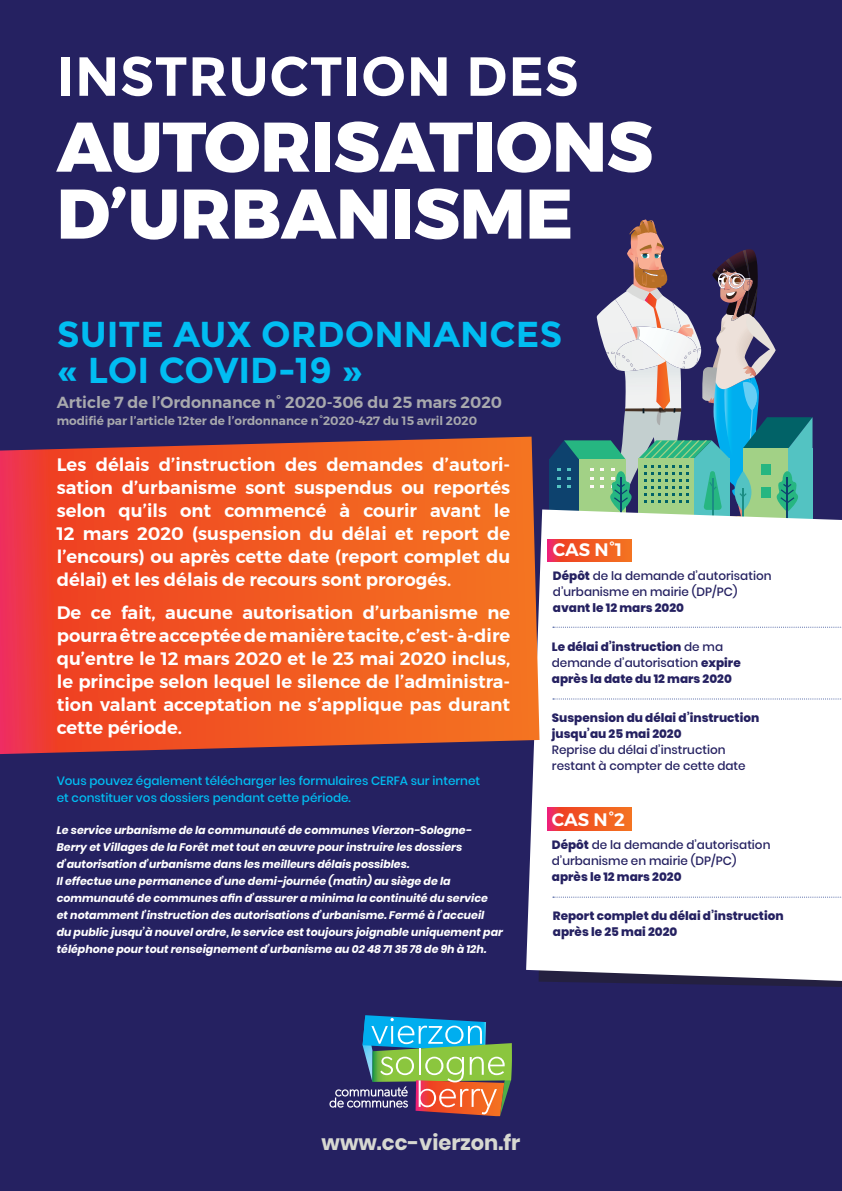
<style>
.page{position:relative;width:842px;height:1191px;background:#252161}
.page>*{position:absolute;margin:0;border:0;box-sizing:border-box;transform-origin:0 0}
.t1{font:800 70px/66.9px "Montserrat";color:#fff}
.t2{font:700 55px "Montserrat";color:#fff}
.t3{font:700 36px/36px "Montserrat";color:#01bdf2}
.t4{font:700 21px "Poppins";color:#d7d8d1}
.t5{font:600 18px/23px "Montserrat";color:#fff;text-align:justify}
.t6{font:600 16px "Montserrat";color:#a8a9ad}
.t7{font:800 12px/16px "Poppins";color:#252161}
.t8{font:500 12px/16px "Poppins";color:#252161}
.t9{font:500 12px/17px "Poppins";color:#01bdf2}
.t10{font:600 12px "Montserrat";color:#a8a9ad}
.t11{font:italic 700 11px/17px "Poppins";color:#fff}
.s1{font-weight:800}
.s2{font-weight:500}
</style>
<div class="page">
<svg style="left:329px;top:1015px;width:183px;height:101px"></svg>
<svg style="left:549px;top:219px;width:263px;height:290px"></svg>
<div style="left:526px;top:509px;width:316px;height:472px;background:#fff"></div>
<svg style="left:0;top:436px;width:539px;height:318px"></svg>
<svg style="left:547px;top:539px;width:85px;height:22px"></svg>
<svg style="left:547px;top:808px;width:85px;height:22px"></svg>
<svg style="left:553px;top:626px;width:289px;height:1px"></svg>
<svg style="left:553px;top:698px;width:289px;height:1px"></svg>
<svg style="left:553px;top:896px;width:289px;height:1px"></svg>
<h2 class="t2" style="left:57px;top:44px;width:524px">INSTRUCTION DES</h2>
<h1 class="t1" style="left:57px;top:114px;width:598px">AUTORISATIONS<br>D’URBANISME</h1>
<h3 class="t3" style="left:57px;top:316px;width:507px">SUITE AUX ORDONNANCES « LOI COVID-19 »</h3>
<h3 class="t6" style="left:57px;top:389px;width:447px">Article 7 de l’Ordonnance n° 2020-306 du 25 mars 2020</h3>
<p class="t10" style="left:57px;top:411px;width:422px">modifié par l’article 12ter de l’ordonnance n°2020-427 du 15 avril 2020</p>
<p class="t5" style="left:57px;top:453px;width:455px">Les délais d’instruction des demandes d’autori&shy;sation d’urbanisme sont suspendus ou reportés selon qu’ils ont commencé à courir avant le 12 mars 2020 (suspension du délai et report de l’encours) ou après cette date (report complet du délai) et les délais de recours sont prorogés.</p>
<p class="t5" style="left:57px;top:601px;width:455px">De ce fait, aucune autorisation d’urbanisme ne pourra être acceptée de manière tacite, c’est- à-dire qu’entre le 12 mars 2020 et le 23 mai 2020 inclus, le principe selon lequel le silence de l’administra&shy;tion valant acceptation ne s’applique pas durant cette période.</p>
<p class="t9" style="left:57px;top:772px;width:425px">Vous pouvez également télécharger les formulaires CERFA sur internet et constituer vos dossiers pendant cette période.</p>
<p class="t11" style="left:57px;top:822px;width:448px">Le service urbanisme de la communauté de communes Vierzon-Sologne-Berry et Villages de la Forêt met tout en œuvre pour instruire les dossiers d’autorisation d’urbanisme dans les meilleurs délais possibles.<br>Il effectue une permanence d’une demi-journée (matin) au siège de la communauté de communes afin d’assurer a minima la continuité du service<br>et notamment l’instruction des autorisations d’urbanisme. Fermé à l’accueil<br>du public jusqu’à nouvel ordre, le service est toujours joignable uniquement par téléphone pour tout renseignement d’urbanisme au 02 48 71 35 78 de 9h à 12h.</p>
<h3 class="t5" style="left:553px;top:538px;width:71px">CAS N°1</h3>
<p class="t8" style="left:553px;top:567px;width:220px"><span class="s1">Dépôt</span> de la demande d’autorisation d’urbanisme en mairie (DP/PC)</p>
<p class="t7" style="left:553px;top:599px;width:133px">avant le 12 mars 2020</p>
<p class="t7" style="left:552px;top:638px;width:190px">Le délai d’instruction <span class="s2">de ma demande d’autorisation</span> expire après la date du 12 mars 2020</p>
<p class="t7" style="left:552px;top:709px;width:209px">Suspension du délai d’instruction jusqu’au 25 mai 2020</p>
<p class="t8" style="left:552px;top:741px;width:195px">Reprise du délai d’instruction restant à compter de cette date</p>
<h3 class="t5" style="left:552px;top:807px;width:75px">CAS N°2</h3>
<p class="t8" style="left:552px;top:837px;width:220px"><span class="s1">Dépôt</span> de la demande d’autorisation d’urbanisme en mairie (DP/PC)</p>
<p class="t7" style="left:552px;top:869px;width:131px">après le 12 mars 2020</p>
<p class="t7" style="left:553px;top:908px;width:232px">Report complet du délai d’instruction après le 25 mai 2020</p>
<h3 class="t4" style="left:322px;top:1130px;width:200px">www.cc-vierzon.fr</h3>
</div>
